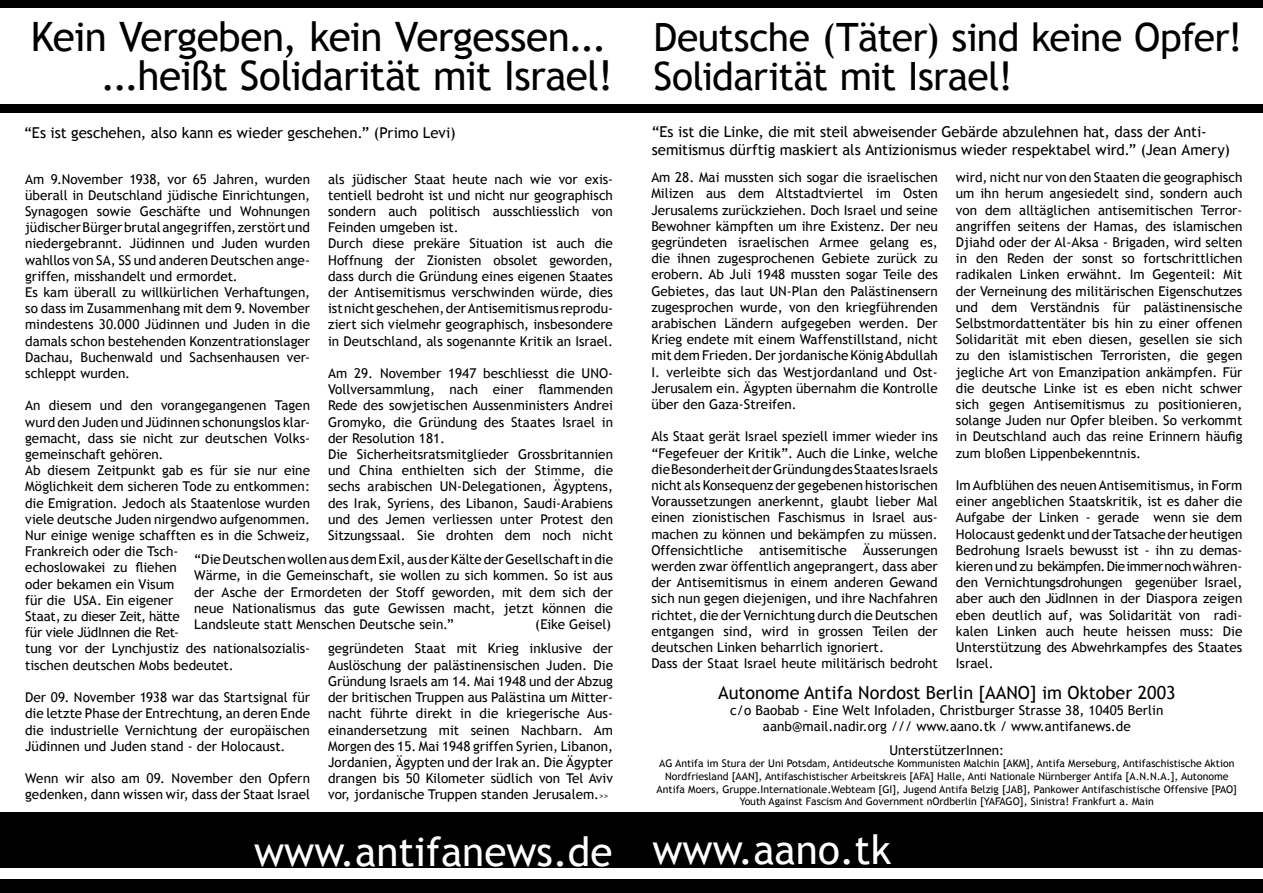
<style>
.page{position:relative;width:1263px;height:893px;background:#fff}
.page>*{position:absolute;margin:0;border:0;box-sizing:border-box;transform-origin:0 0}
.t1{font:40.5px/39px "Trebuchet MS";letter-spacing:-.02em;color:#000;text-align:right}
.t2{font:40.5px "Trebuchet MS";color:#fff}
.t3{font:39px/39px "Trebuchet MS";letter-spacing:-.02em;color:#000}
.t4{font:18px "Trebuchet MS";color:#000}
.t5{font:15px/18px "Trebuchet MS";color:#000}
.t6{font:13.5px/16.2px "Trebuchet MS";color:#000;text-align:justify}
.t7{font:10.5px/12.6px "Trebuchet MS";color:#000;text-align:center}
.s1{font-size:9px}
</style>
<div class="page">
<div style="left:0;top:879px;width:631px;height:14px;background:#000"></div>
<div style="left:631px;top:879px;width:632px;height:14px;background:#000"></div>
<div style="left:0;top:104px;width:1263px;height:9px;background:#000"></div>
<div style="left:0;top:812px;width:631px;height:56px;background:#000"></div>
<div style="left:631px;top:812px;width:632px;height:56px;background:#000"></div>
<div style="left:0;top:0;width:1263px;height:8px;background:#000"></div>
<h1 class="t1" style="left:31px;top:18px;width:583px">Kein Vergeben, kein Vergessen... ...heißt Solidarität mit Israel!</h1>
<p class="t5" style="left:24px;top:123px;width:433px">“Es ist geschehen, also kann es wieder geschehen.” (Primo Levi)</p>
<p class="t6" style="left:328px;top:171px;width:286px;text-align:left">als jüdischer Staat heute nach wie vor exis&shy;tentiell bedroht ist und nicht nur geographisch sondern auch politisch ausschliesslich von Feinden umgeben ist.<br>Durch diese prekäre Situation ist auch die Hoffnung der Zionisten obsolet geworden, dass durch die Gründung eines eigenen Staates der Antisemitismus verschwinden würde, dies ist nicht geschehen, der Antisemitismus reprodu&shy;ziert sich vielmehr geographisch, insbesondere in Deutschland, als sogenannte Kritik an Israel.</p>
<p class="t6" style="left:328px;top:365px;width:286px;text-align:left">Am 29. November 1947 beschliesst die UNO-Vollversammlung, nach einer flammenden Rede des sowjetischen Aussenministers Andrei Gromyko, die Gründung des Staates Israel in der Resolution 181.<br>Die Sicherheitsratsmitglieder Grossbritannien und China enthielten sich der Stimme, die sechs arabischen UN-Delegationen, Ägyptens, des Irak, Syriens, des Libanon, Saudi-Arabiens und des Jemen verliessen unter Protest den Sitzungssaal. Sie drohten dem noch nicht</p>
<p class="t6" style="left:25px;top:171px;width:286px;text-align:left">Am 9.November 1938, vor 65 Jahren, wurden überall in Deutschland jüdische Einrichtungen, Synagogen sowie Geschäfte und Wohnungen jüdischer Bürger brutal angegriffen, zerstört und niedergebrannt. Jüdinnen und Juden wurden wahllos von SA, SS und anderen Deutschen ange&shy;griffen, misshandelt und ermordet.<br>Es kam überall zu willkürlichen Verhaftungen, so dass im Zusammenhang mit dem 9. November mindestens 30.000 Jüdinnen und Juden in die damals schon bestehenden Konzentrationslager Dachau, Buchenwald und Sachsenhausen ver&shy;schleppt wurden.</p>
<p class="t6" style="left:25px;top:398px;width:286px;text-align:left">An diesem und den vorangegangenen Tagen wurd den Juden und Jüdinnen schonungslos klar&shy;gemacht, dass sie nicht zur deutschen Volks&shy;gemeinschaft gehören.<br>Ab diesem Zeitpunkt gab es für sie nur eine Möglichkeit dem sicheren Tode zu entkommen: die Emigration. Jedoch als Staatenlose wurden viele deutsche Juden nirgendwo aufgenommen.<br>Nur einige wenige schafften es in die Schweiz, Frankreich oder die Tsch-<br>echoslowakei zu fliehen<br>oder bekamen ein Visum<br>für die USA. Ein eigener<br>Staat, zu dieser Zeit, hätte<br>für viele JüdInnen die Ret-<br>tung vor der Lynchjustiz des nationalsozialis&shy;tischen deutschen Mobs bedeutet.</p>
<p class="t6" style="left:25px;top:689px;width:286px">Der 09. November 1938 war das Startsignal für die letzte Phase der Entrechtung, an deren Ende die industrielle Vernichtung der europäischen Jüdinnen und Juden stand - der Holocaust.</p>
<p class="t6" style="left:25px;top:770px;width:286px">Wenn wir also am 09. November den Opfern gedenken, dann wissen wir, dass der Staat Israel</p>
<p class="t6" style="left:194px;top:551px;width:420px">“Die Deutschen wollen aus dem Exil, aus der Kälte der Gesellschaft in die Wärme, in die Gemeinschaft, sie wollen zu sich kommen. So ist aus der Asche der Ermordeten der Stoff geworden, mit dem sich der neue Nationalismus das gute Gewissen macht, jetzt können die Landsleute statt Menschen Deutsche sein.”</p>
<p class="t6" style="left:535px;top:616px;width:77px">(Eike Geisel)</p>
<p class="t6" style="left:328px;top:641px;width:286px">gegründeten Staat mit Krieg inklusive der Auslöschung der palästinensischen Juden. Die Gründung Israels am 14. Mai 1948 und der Abzug der britischen Truppen aus Palästina um Mitter&shy;nacht führte direkt in die kriegerische Aus&shy;einandersetzung mit seinen Nachbarn. Am Morgen des 15. Mai 1948 griffen Syrien, Libanon, Jordanien, Ägypten und der Irak an. Die Ägypter drangen bis 50 Kilometer südlich von Tel Aviv vor, jordanische Truppen standen Jerusalem.<span class="s1">&gt;&gt;</span></p>
<h1 class="t2" style="left:254px;top:828px;width:360px">www.antifanews.de</h1>
<h2 class="t3" style="left:653px;top:18px;width:590px">Deutsche (Täter) sind keine Opfer!<br>Solidarität mit Israel!</h2>
<p class="t5" style="left:652px;top:123px;width:580px">“Es ist die Linke, die mit steil abweisender Gebärde abzulehnen hat, dass der Anti&shy;semitismus dürftig maskiert als Antizionismus wieder respektabel wird.” (Jean Amery)</p>
<p class="t6" style="left:651px;top:169px;width:288px">Am 28. Mai mussten sich sogar die israelischen Milizen aus dem Altstadtviertel im Osten Jerusalems zurückziehen. Doch Israel und seine Bewohner kämpften um ihre Existenz. Der neu gegründeten israelischen Armee gelang es, die ihnen zugesprochenen Gebiete zurück zu erobern. Ab Juli 1948 mussten sogar Teile des Gebietes, das laut UN-Plan den Palästinensern zugesprochen wurde, von den kriegführenden arabischen Ländern aufgegeben werden. Der Krieg endete mit einem Waffenstillstand, nicht mit dem Frieden. Der jordanische König Abdullah I. verleibte sich das Westjordanland und Ost-Jerusalem ein. Ägypten übernahm die Kontrolle über den Gaza-Streifen.</p>
<p class="t6" style="left:651px;top:429px;width:288px;text-align:left">Als Staat gerät Israel speziell immer wieder ins “Fegefeuer der Kritik”. Auch die Linke, welche die Besonderheit der Gründung des Staates Israels nicht als Konsequenz der gegebenen historischen Voraussetzungen anerkennt, glaubt lieber Mal einen zionistischen Faschismus in Israel aus&shy;machen zu können und bekämpfen zu müssen.<br>Offensichtliche antisemitische Äusserungen werden zwar öffentlich angeprangert, dass aber der Antisemitismus in einem anderen Gewand sich nun gegen diejenigen, und ihre Nachfahren richtet, die der Vernichtung durch die Deutschen entgangen sind, wird in grossen Teilen der deutschen Linken beharrlich ignoriert.<br>Dass der Staat Israel heute militärisch bedroht</p>
<p class="t6" style="left:956px;top:169px;width:288px">wird, nicht nur von den Staaten die geographisch um ihn herum angesiedelt sind, sondern auch von dem alltäglichen antisemitischen Terror&shy;angriffen seitens der Hamas, des islamischen Djiahd oder der Al-Aksa - Brigaden, wird selten in den Reden der sonst so fortschrittlichen radikalen Linken erwähnt. Im Gegenteil: Mit der Verneinung des militärischen Eigenschutzes und dem Verständnis für palästinensische Selbstmordattentäter bis hin zu einer offenen Solidarität mit eben diesen, gesellen sie sich zu den islamistischen Terroristen, die gegen jegliche Art von Emanzipation ankämpfen. Für die deutsche Linke ist es eben nicht schwer sich gegen Antisemitismus zu positionieren, solange Juden nur Opfer bleiben. So verkommt in Deutschland auch das reine Erinnern häufig zum bloßen Lippenbekenntnis.</p>
<p class="t6" style="left:956px;top:477px;width:288px">Im Aufblühen des neuen Antisemitismus, in Form einer angeblichen Staatskritik, ist es daher die Aufgabe der Linken - gerade wenn sie dem Holocaust gedenkt und der Tatsache der heutigen Bedrohung Israels bewusst ist - ihn zu demas&shy;kieren und zu bekämpfen. Die immer noch währen&shy;den Vernichtungsdrohungen gegenüber Israel, aber auch den JüdInnen in der Diaspora zeigen eben deutlich auf, was Solidarität von radi&shy;kalen Linken auch heute heissen muss: Die Unterstützung des Abwehrkampfes des Staates Israel.</p>
<h3 class="t4" style="left:718px;top:682px;width:459px">Autonome Antifa Nordost Berlin [AANO] im Oktober 2003</h3>
<p class="t6" style="left:730px;top:702px;width:435px;text-align:center">c/o Baobab - Eine Welt Infoladen, Christburger Strasse 38, 10405 Berlin aanb@mail.nadir.org /// www.aano.tk / www.antifanews.de</p>
<p class="t6" style="left:889px;top:742px;width:116px">UnterstützerInnen:</p>
<p class="t7" style="left:657px;top:757px;width:582px">AG Antifa im Stura der Uni Potsdam, Antideutsche Kommunisten Malchin [AKM], Antifa Merseburg, Antifaschistische Aktion Nordfriesland [AAN], Antifaschistischer Arbeitskreis [AFA] Halle, Anti Nationale Nürnberger Antifa [A.N.N.A.], Autonome Antifa Moers, Gruppe.Internationale.Webteam [GI], Jugend Antifa Belzig [JAB], Pankower Antifaschistische Offensive [PAO] Youth Against Fascism And Government nOrdberlin [YAFAGO], Sinistra! Frankfurt a. Main</p>
<h1 class="t2" style="left:652px;top:826px;width:240px">www.aano.tk</h1>
</div>
